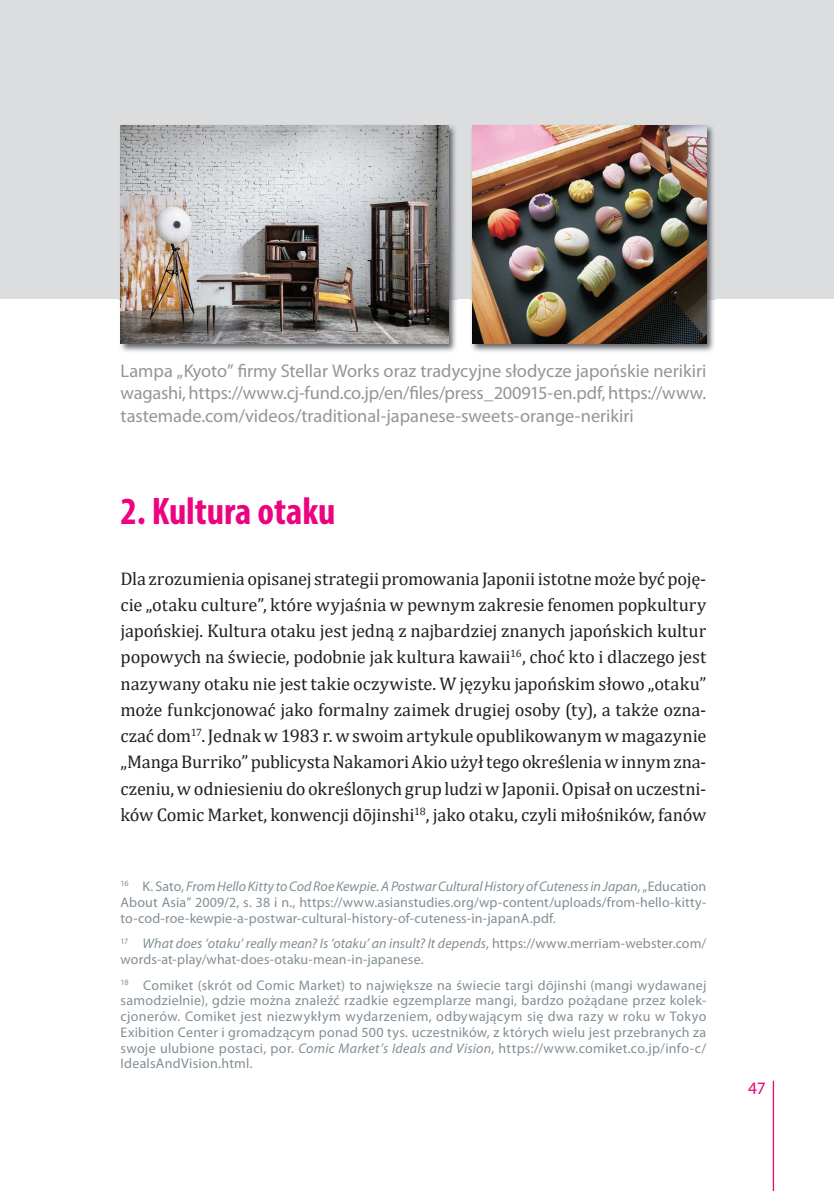
<style>
.page{position:relative;width:834px;height:1191px;background:#fff}
.page>*{position:absolute;margin:0;border:0;box-sizing:border-box;transform-origin:0 0}
.t1{font:700 condensed 38.5px "Myriad Pro";letter-spacing:-.005em;color:#ed0280}
.t2{font:18.38px/26.2px "Cambria";letter-spacing:-.005em;color:#231f20;text-align:justify}
.t3{font:18.38px/22.8px "Myriad Pro";letter-spacing:-.005em;color:#939598;text-align:justify}
.t4{font:17.5px "Myriad Pro";color:#ed0280}
.t5{font:14px/15.8px "Myriad Pro";letter-spacing:.01em;color:#828f96;text-align:justify}
.s1{font-style:italic}
</style>
<div class="page">
<div style="left:0;top:0;width:833px;height:299px;background:#dcdddf"></div>
<hr style="left:772px;top:1080px;width:1px;height:111px;background:#ed0280">
<img style="left:118px;top:125px;width:339px;height:227px">
<img style="left:121px;top:125px;width:327px;height:219px">
<img style="left:470px;top:125px;width:245px;height:227px">
<img style="left:472px;top:125px;width:234px;height:219px">
<p class="t3" style="left:121px;top:360px;width:587px">Lampa „Kyoto” firmy Stellar Works oraz tradycyjne słodycze japońskie nerikiri wagashi, https://www.cj-fund.co.jp/en/files/press_200915-en.pdf, https://www. tastemade.com/videos/traditional-japanese-sweets-orange-nerikiri</p>
<h1 class="t1" style="left:121px;top:497px;width:216px">2. Kultura otaku</h1>
<p class="t2" style="left:120px;top:565px;width:587px">Dla zrozumienia opisanej strategii promowania Japonii istotne może być poję&shy;cie „otaku culture”, które wyjaśnia w pewnym zakresie fenomen popkultury japońskiej. Kultura otaku jest jedną z najbardziej znanych japońskich kultur popowych na świecie, podobnie jak kultura kawaii<sup>16</sup>, choć kto i dlaczego jest nazywany otaku nie jest takie oczywiste. W języku japońskim słowo „otaku” może funkcjonować jako formalny zaimek drugiej osoby (ty), a także ozna&shy;czać dom<sup>17</sup>. Jednak w 1983 r. w swoim artykule opublikowanym w magazynie „Manga Burriko” publicysta Nakamori Akio użył tego określenia w innym zna&shy;czeniu, w odniesieniu do określonych grup ludzi w Japonii. Opisał on uczestni&shy;ków Comic Market, konwencji dōjinshi<sup>18</sup>, jako otaku, czyli miłośników, fanów</p>
<p class="t5" style="left:121px;top:879px;width:587px"><sup>16</sup> K. Sato, <span class="s1">From Hello Kitty to Cod Roe Kewpie. A Postwar Cultural History of Cuteness in Japan</span>, „Education About Asia” 2009/2, s. 38 i n., https://www.asianstudies.org/wp-content/uploads/from-hello-kitty&shy;to-cod-roe-kewpie-a-postwar-cultural-history-of-cuteness-in-japanA.pdf.</p>
<p class="t5" style="left:121px;top:936px;width:587px"><sup>17</sup> <span class="s1">What does ‘otaku’ really mean? Is ‘otaku’ an insult? It depends</span>, https://www.merriam-webster.com/ words-at-play/what-does-otaku-mean-in-japanese.</p>
<p class="t5" style="left:121px;top:978px;width:587px"><sup>18</sup> Comiket (skrót od Comic Market) to największe na świecie targi dōjinshi (mangi wydawanej samodzielnie), gdzie można znaleźć rzadkie egzemplarze mangi, bardzo pożądane przez kolek&shy;cjonerów. Comiket jest niezwykłym wydarzeniem, odbywającym się dwa razy w roku w Tokyo Exibition Center i gromadzącym ponad 500 tys. uczestników, z których wielu jest przebranych za swoje ulubione postaci, por. <span class="s1">Comic Market’s Ideals and Vision</span>, https://www.comiket.co.jp/info-c/ IdealsAndVision.html.</p>
<p class="t4" style="left:747px;top:1081px;width:19px">47</p>
</div>
